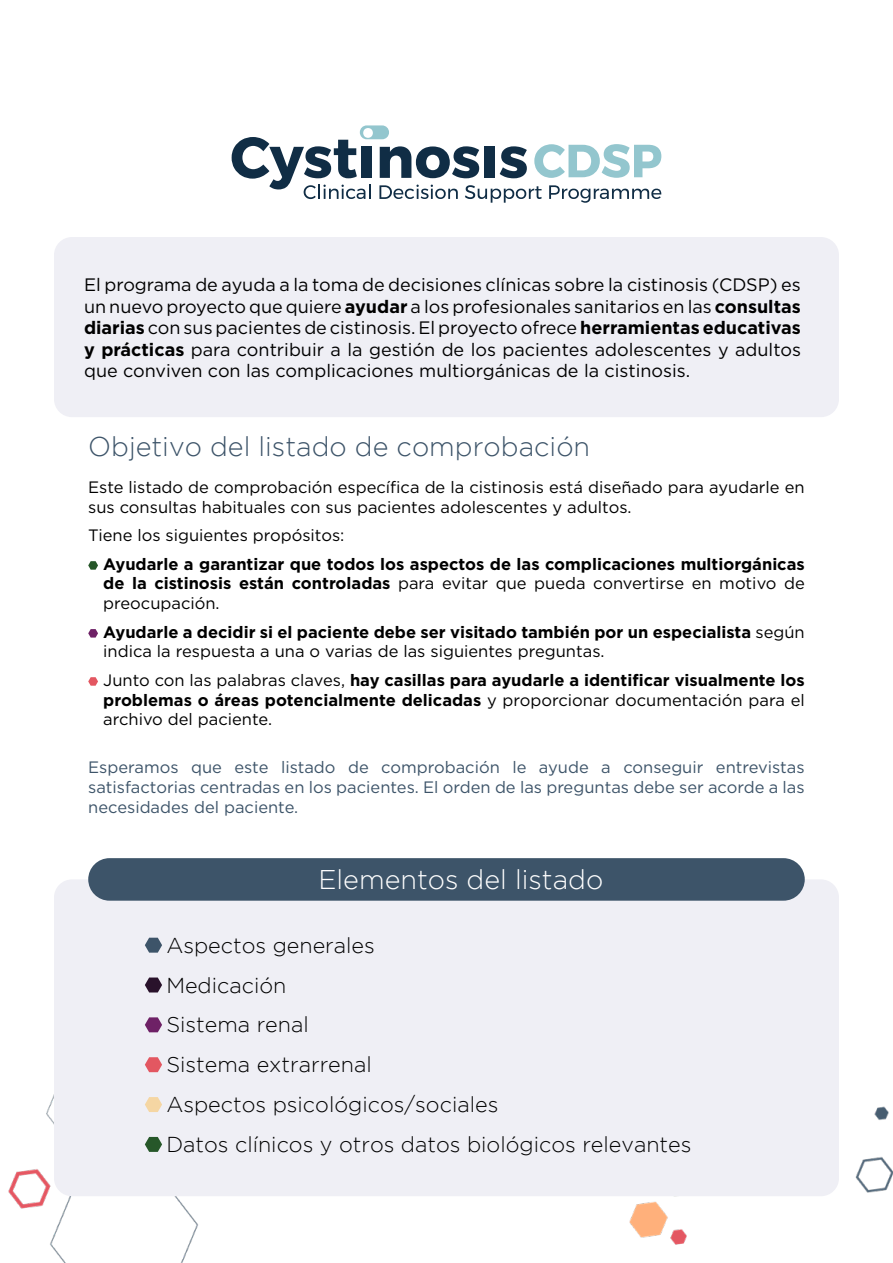
<style>
.page{position:relative;width:893px;height:1263px;background:#fff}
.page>*{position:absolute;margin:0;border:0;box-sizing:border-box;transform-origin:0 0}
.t1{font:300 27px "Gotham";color:#3d5469}
.t2{font:300 27px "Gotham";color:#fff}
.t3{font:300 21.6px/39.9px "Gotham";color:#000}
.t4{font:18px/21.6px "Gotham";color:#000;text-align:justify}
.t5{font:700 16.5px/19.8px "Gotham";color:#000;text-align:justify}
.t6{font:16.5px/19.8px "Gotham";color:#3d5469;text-align:justify}
.t7{font:16.5px/19.8px "Gotham";color:#000}
.s1{font-weight:700}
.s2{font-weight:400}
</style>
<div class="page">
<img style="left:629px;top:858px;width:264px;height:387px">
<img style="left:8px;top:1094px;width:190px;height:169px">
<div style="left:54px;top:879px;width:785px;height:317px;background:#efeff5;border-radius:18px"></div>
<div style="left:54px;top:237px;width:785px;height:180px;background:#efeff5;border-radius:18px"></div>
<svg style="left:232px;top:125px;width:429px;height:78px"></svg>
<svg style="left:88px;top:561px;width:10px;height:9px"></svg>
<svg style="left:88px;top:629px;width:10px;height:9px"></svg>
<svg style="left:88px;top:677px;width:10px;height:9px"></svg>
<svg style="left:145px;top:938px;width:17px;height:15px"></svg>
<svg style="left:145px;top:977px;width:17px;height:15px"></svg>
<svg style="left:145px;top:1017px;width:17px;height:15px"></svg>
<svg style="left:145px;top:1057px;width:17px;height:15px"></svg>
<svg style="left:145px;top:1097px;width:17px;height:15px"></svg>
<svg style="left:145px;top:1137px;width:17px;height:15px"></svg>
<div style="left:88px;top:858px;width:717px;height:43px;background:#3d5469;border-radius:21px"></div>
<p class="t4" style="left:84px;top:273px;width:718px">El programa de ayuda a la toma de decisiones clínicas sobre la cistinosis (CDSP) es un nuevo proyecto que quiere <span class="s1">ayudar</span> a los profesionales sanitarios en las <span class="s1">consultas diarias</span> con sus pacientes de cistinosis. El proyecto ofrece <span class="s1">herramientas educativas y prácticas</span> para contribuir a la gestión de los pacientes adolescentes y adultos que conviven con las complicaciones multiorgánicas de la cistinosis.</p>
<h1 class="t1" style="left:88px;top:432px;width:503px">Objetivo del listado de comprobación</h1>
<p class="t7" style="left:88px;top:477px;width:718px">Este listado de comprobación específica de la cistinosis está diseñado para ayudarle en sus consultas habituales con sus pacientes adolescentes y adultos.</p>
<p class="t7" style="left:88px;top:525px;width:258px">Tiene los siguientes propósitos:</p>
<p class="t5" style="left:103px;top:554px;width:703px">Ayudarle a garantizar que todos los aspectos de las complicaciones multiorgánicas de la cistinosis están controladas <span class="s2">para evitar que pueda convertirse en motivo de preocupación.</span></p>
<p class="t5" style="left:103px;top:622px;width:703px">Ayudarle a decidir si el paciente debe ser visitado también por un especialista <span class="s2">según indica la respuesta a una o varias de las siguientes preguntas.</span></p>
<p class="t5" style="left:103px;top:670px;width:703px"><span class="s2">Junto con las palabras claves,</span> hay casillas para ayudarle a identificar visualmente los problemas o áreas potencialmente delicadas <span class="s2">y proporcionar documentación para el archivo del paciente.</span></p>
<p class="t6" style="left:88px;top:757px;width:718px">Esperamos que este listado de comprobación le ayude a conseguir entrevistas satisfactorias centradas en los pacientes. El orden de las preguntas debe ser acorde a las necesidades del paciente.</p>
<h1 class="t2" style="left:318px;top:865px;width:286px">Elementos del listado</h1>
<h2 class="t3" style="left:166px;top:925px;width:527px">Aspectos generales<br>Medicación<br>Sistema renal<br>Sistema extrarrenal<br>Aspectos psicológicos/sociales<br>Datos clínicos y otros datos biológicos relevantes</h2>
</div>
